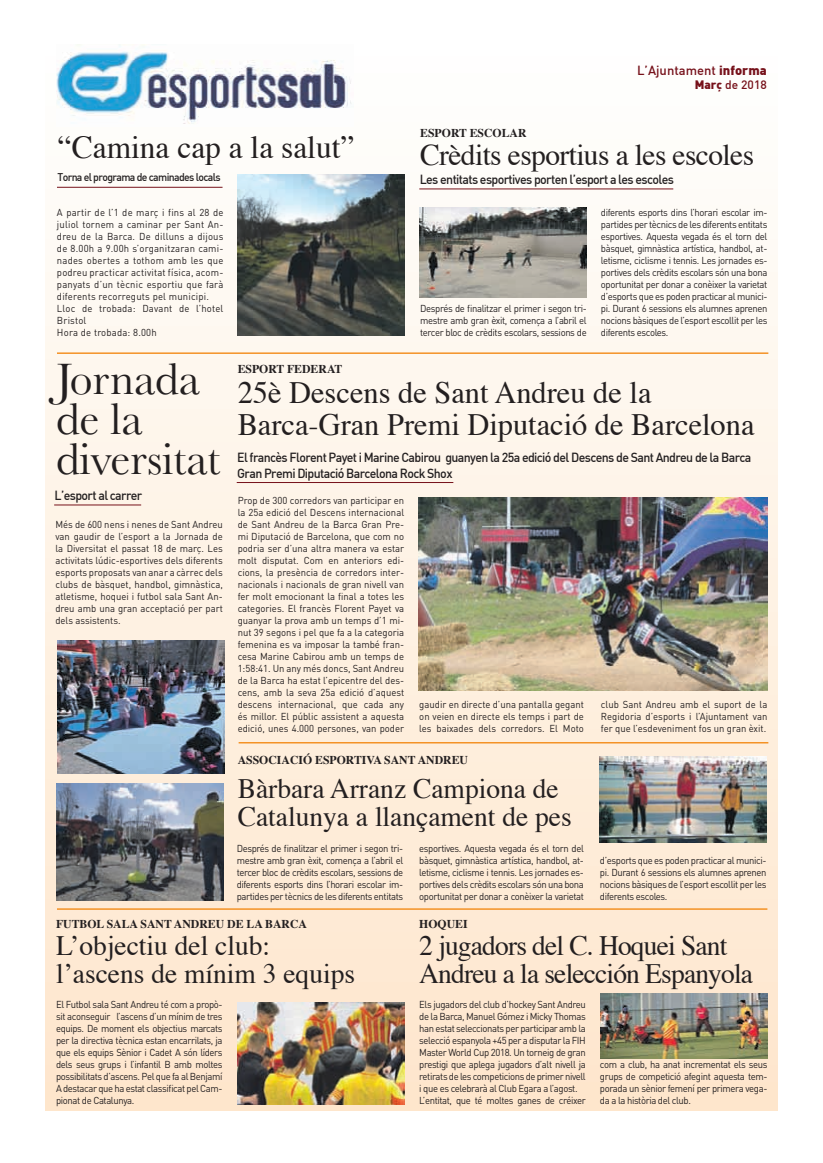
<style>
.page{position:relative;width:823px;height:1163px;background:#fff}
.page>*{position:absolute;margin:0;border:0;box-sizing:border-box;transform-origin:0 0}
.t1{font:46px/40px "Baskerville";letter-spacing:-.005em;color:#231f20}
.t2{font:32px "Times";color:#231f20}
.t3{font:31px/32px "Times";color:#231f20}
.t4{font:30px "Times";letter-spacing:-.02em;color:#231f20}
.t5{font:28px/28px "Times";color:#231f20}
.t6{font:28px/28px "Times";letter-spacing:-.03em;color:#231f20}
.t7{font:500 13px/15.6px "DIN";letter-spacing:-.05em;color:#231f20;scale:.95 1}
.t8{font:500 13px "DIN";color:#76111a}
.t9{font:700 12px "Times";color:#231f20}
.t10{font:500 12px "DIN";color:#76111a}
.t11{font:500 11px "DIN";letter-spacing:-.06em;color:#231f20;scale:.95 1}
.t12{font:10px/12px "DIN";letter-spacing:-.04em;color:#231f20;text-align:justify;scale:.95 1}
.t13{font:10px/12px "DIN";letter-spacing:.02em;color:#231f20;scale:.95 1}
.s1{font-weight:900}
</style>
<div class="page">
<div style="left:46px;top:51px;width:731px;height:1058px;background:linear-gradient(to bottom,#fdfefd,#fde4ca)"></div>
<img style="left:56px;top:45px;width:297px;height:82px">
<hr style="left:419px;top:188px;width:254px;height:1px;background:#76111a">
<hr style="left:57px;top:187px;width:165px;height:1px;background:#76111a">
<hr style="left:54px;top:504px;width:87px;height:1px;background:#76111a">
<img style="left:419px;top:207px;width:167px;height:91px">
<hr style="left:236px;top:482px;width:217px;height:1px;background:#76111a">
<img style="left:58px;top:640px;width:166px;height:133px">
<img style="left:237px;top:175px;width:167px;height:161px">
<img style="left:600px;top:993px;width:167px;height:65px">
<hr style="left:238px;top:741px;width:529px;height:2px;background:#f49225">
<img style="left:237px;top:1002px;width:167px;height:101px">
<img style="left:599px;top:756px;width:167px;height:86px">
<img style="left:57px;top:783px;width:166px;height:117px">
<hr style="left:57px;top:908px;width:710px;height:1px;background:#f49225">
<hr style="left:57px;top:352px;width:710px;height:2px;background:#f49225">
<img style="left:418px;top:497px;width:348px;height:193px">
<h2 class="t2" style="left:58px;top:134px;width:298px">“Camina cap a la salut”</h2>
<p class="t11" style="left:57px;top:173px;width:173px">Torna el programa de caminades locals</p>
<p class="t13" style="left:57px;top:207px;width:177px">A partir de l’1 de març i fins al 28 de juliol tornem a caminar per Sant An&shy;dreu de la Barca. De dilluns a dijous de 8.00h a 9.00h s’organitzaran cami&shy;nades obertes a tothom amb les que podreu practicar activitat física, acom&shy;panyats d’un tècnic esportiu que farà diferents recorreguts pel municipi.<br>Lloc de trobada: Davant de l’hotel<br>Bristol<br>Hora de trobada: 8.00h</p>
<h3 class="t8" style="left:636px;top:65px;width:131px">L’Ajuntament <span class="s1">informa</span></h3>
<p class="t10" style="left:694px;top:80px;width:73px"><span class="s1">Març</span> de 2018</p>
<p class="t9" style="left:420px;top:128px;width:108px">ESPORT ESCOLAR</p>
<h3 class="t7" style="left:419px;top:173px;width:269px">Les entitats esportives porten l’esport a les escoles</h3>
<h3 class="t4" style="left:420px;top:142px;width:335px">Crèdits esportius a les escoles</h3>
<p class="t12" style="left:420px;top:303px;width:177px">Després de finalitzar el primer i segon tri&shy;mestre amb gran èxit, comença a l’abril el tercer bloc de crèdits escolars, sessions de</p>
<p class="t12" style="left:600px;top:207px;width:177px">diferents esports dins l’horari escolar im&shy;partides per tècnics de les diferents entitats esportives. Aquesta vegada és el torn del bàsquet, gimnàstica artística, handbol, at&shy;letisme, ciclisme i tennis. Les jornades es&shy;portives dels crèdits escolars són una bona oportunitat per donar a conèixer la varietat d’esports que es poden practicar al munici&shy;pi. Durant 6 sessions els alumnes aprenen nocions bàsiques de l’esport escollit per les diferents escoles.</p>
<h1 class="t1" style="left:56px;top:359px;width:166px">Jornada de la diversitat</h1>
<h3 class="t7" style="left:55px;top:489px;width:94px">L’esport al carrer</h3>
<p class="t12" style="left:55px;top:519px;width:178px">Més de 600 nens i nenes de Sant Andreu van gaudir de l’esport a la Jornada de la Diversitat el passat 18 de març. Les activitats lúdic-esportives dels diferents esports proposats van anar a càrrec dels clubs de bàsquet, handbol, gimnàstica, atletisme, hoquei i futbol sala Sant An&shy;dreu amb una gran acceptació per part dels assistents.</p>
<p class="t9" style="left:237px;top:364px;width:106px">ESPORT FEDERAT</p>
<h3 class="t3" style="left:237px;top:379px;width:518px">25è Descens de Sant Andreu de la<br>Barca-Gran Premi Diputació de Barcelona</h3>
<h3 class="t7" style="left:237px;top:451px;width:542px">El francès Florent Payet i Marine Cabirou guanyen la 25a edició del Descens de Sant Andreu de la Barca<br>Gran Premi Diputació Barcelona Rock Shox</h3>
<p class="t12" style="left:237px;top:495px;width:177px">Prop de 300 corredors van participar en la 25a edició del Descens internacional de Sant Andreu de la Barca Gran Pre&shy;mi Diputació de Barcelona, que com no podria ser d’una altra manera va estar molt disputat. Com en anteriors edi&shy;cions, la presència de corredors inter&shy;nacionals i nacionals de gran nivell van fer molt emocionant la final a totes les categories. El francès Florent Payet va guanyar la prova amb un temps d’1 mi&shy;nut 39 segons i pel que fa a la categoria femenina es va imposar la també fran&shy;cesa Marine Cabirou amb un temps de 1:58:41. Un any més doncs, Sant Andreu de la Barca ha estat l’epicentre del des&shy;cens, amb la seva 25a edició d’aquest descens internacional, que cada any és millor. El públic assistent a aquesta edició, unes 4.000 persones, van poder</p>
<p class="t12" style="left:419px;top:699px;width:175px">gaudir en directe d’una pantalla gegant on veien en directe els temps i part de les baixades dels corredors. El Moto</p>
<p class="t12" style="left:600px;top:699px;width:177px">club Sant Andreu amb el suport de la Regidoria d’esports i l’Ajuntament van fer que l’esdeveniment fos un gran èxit.</p>
<p class="t9" style="left:237px;top:755px;width:232px">ASSOCIACIÓ ESPORTIVA SANT ANDREU</p>
<h3 class="t5" style="left:237px;top:777px;width:335px">Bàrbara Arranz Campiona de<br>Catalunya a llançament de pes</h3>
<p class="t12" style="left:236px;top:843px;width:177px">Després de finalitzar el primer i segon tri&shy;mestre amb gran èxit, comença a l’abril el tercer bloc de crèdits escolars, sessions de diferents esports dins l’horari escolar im&shy;partides per tècnics de les diferents entitats</p>
<p class="t12" style="left:419px;top:843px;width:175px">esportives. Aquesta vegada és el torn del bàsquet, gimnàstica artística, handbol, at&shy;letisme, ciclisme i tennis. Les jornades es&shy;portives dels crèdits escolars són una bona oportunitat per donar a conèixer la varietat</p>
<p class="t12" style="left:599px;top:855px;width:177px">d’esports que es poden practicar al munici&shy;pi. Durant 6 sessions els alumnes aprenen nocions bàsiques de l’esport escollit per les diferents escoles.</p>
<p class="t9" style="left:56px;top:918px;width:252px">FUTBOL SALA SANT ANDREU DE LA BARCA</p>
<h3 class="t5" style="left:56px;top:934px;width:300px">L’objectiu del club: l’ascens de mínim 3 equips</h3>
<p class="t12" style="left:56px;top:999px;width:177px">El Futbol sala Sant Andreu té com a propò&shy;sit aconseguir l’ascens d’un mínim de tres equips. De moment els objectius marcats per la directiva tècnica estan encarrilats, ja que els equips Sènior i Cadet A són líders dels seus grups i l’infantil B amb moltes possibilitats d’ascens. Pel que fa al Benjamí A destacar que ha estat classificat pel Cam&shy;pionat de Catalunya.</p>
<p class="t9" style="left:419px;top:918px;width:50px">HOQUEI</p>
<h3 class="t6" style="left:419px;top:934px;width:335px">2 jugadors del C. Hoquei Sant<br>Andreu a la selección Espanyola</h3>
<p class="t12" style="left:419px;top:999px;width:177px;text-align:left">Els jugadors del club d’hockey Sant Andreu de la Barca, Manuel Gómez i Micky Thomas han estat seleccionats per participar amb la selecció espanyola +45 per a disputar la FIH Master World Cup 2018. Un torneig de gran prestigi que aplega jugadors d’alt nivell ja retirats de les competicions de primer nivell i que es celebrarà al Club Egara a l’agost.<br>L’entitat, que té moltes ganes de créixer</p>
<p class="t12" style="left:599px;top:1059px;width:178px">com a club, ha anat incrementat els seus grups de competició afegint aquesta tem&shy;porada un sènior femení per primera vega&shy;da a la història del club.</p>
</div>
